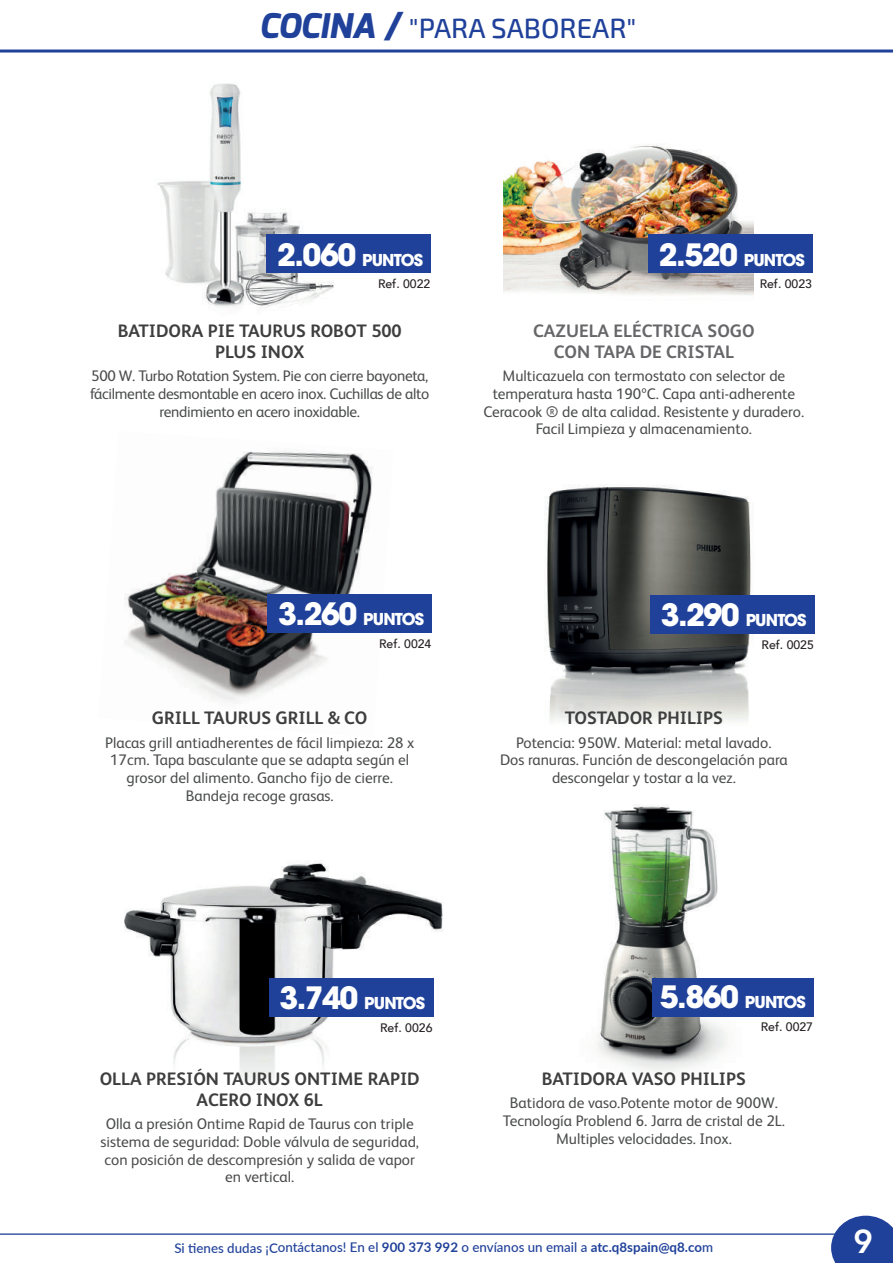
<style>
.page{position:relative;width:893px;height:1263px;background:#fff}
.page>*{position:absolute;margin:0;border:0;box-sizing:border-box;transform-origin:0 0}
.t1{font:800 33px "Avenir";color:#fff}
.t2{font:500 27.6px "Exo 2";color:#20419a}
.t3{font:700 18px/21px "FS Albert";color:#3e3e3f;text-align:center}
.t4{font:700 18px/21px "FS Albert";color:#67676a;text-align:center}
.t5{font:700 16.35px "ITC Avant Garde Std";letter-spacing:-.05em;color:#fff}
.t6{font:15.3px/17.7px "FS Albert";color:#4b4c4d;text-align:center}
.t7{font:15.3px/17.7px "FS Albert";letter-spacing:-.02em;color:#4b4c4d;text-align:center}
.t8{font:500 13.35px "Lato";color:#20419a}
.t9{font:500 12.3px "Avenir";color:#231f20}
.s1{font-family:"Exo";font-weight:800;font-style:italic;font-size:33.9px}
.s2{font-size:30.6px}
.s3{font-weight:700}
</style>
<div class="page">
<img style="left:597px;top:804px;width:154px;height:268px">
<img style="left:503px;top:144px;width:250px;height:151px">
<img style="left:157px;top:83px;width:192px;height:225px">
<img style="left:124px;top:451px;width:269px;height:251px">
<img style="left:124px;top:860px;width:319px;height:219px">
<img style="left:546px;top:484px;width:207px;height:238px">
<div style="left:267px;top:235px;width:164px;height:38px;background:#20419a"></div>
<div style="left:268px;top:595px;width:164px;height:38px;background:#20419a"></div>
<div style="left:269px;top:978px;width:164px;height:38px;background:#20419a"></div>
<div style="left:648px;top:235px;width:165px;height:38px;background:#20419a"></div>
<div style="left:650px;top:595px;width:164px;height:39px;background:#20419a"></div>
<div style="left:652px;top:978px;width:162px;height:38px;background:#20419a"></div>
<hr style="left:0;top:50px;width:893px;height:3px;background:#20419a">
<hr style="left:0;top:1233px;width:845px;height:2px;background:#20419a">
<svg style="left:831px;top:1216px;width:62px;height:47px;background:#3a57a5"></svg>
<h2 class="t2" style="left:259px;top:12px;width:379px"><span class="s1">COCINA /</span> "PARA SABOREAR"</h2>
<p class="t5" style="left:277px;top:249px;width:147px"><span class="s2">2.060</span> PUNTOS</p>
<p class="t5" style="left:659px;top:249px;width:147px"><span class="s2">2.520</span> PUNTOS</p>
<p class="t9" style="left:378px;top:273px;width:54px">Ref. 0022</p>
<p class="t9" style="left:760px;top:273px;width:54px">Ref. 0023</p>
<p class="t3" style="left:118px;top:320px;width:285px">BATIDORA PIE TAURUS ROBOT 500<br>PLUS INOX</p>
<p class="t7" style="left:90px;top:367px;width:341px">500 W. Turbo Rotation System. Pie con cierre bayoneta, fácilmente desmontable en acero inox. Cuchillas de alto rendimiento en acero inoxidable.</p>
<p class="t4" style="left:533px;top:320px;width:223px">CAZUELA ELÉCTRICA SOGO<br>CON TAPA DE CRISTAL</p>
<p class="t6" style="left:484px;top:367px;width:322px">Multicazuela con termostato con selector de temperatura hasta 190ºC. Capa anti-adherente Ceracook ® de alta calidad. Resistente y duradero.<br>Facil Limpieza y almacenamiento.</p>
<p class="t5" style="left:278px;top:609px;width:147px"><span class="s2">3.260</span> PUNTOS</p>
<p class="t5" style="left:661px;top:610px;width:147px"><span class="s2">3.290</span> PUNTOS</p>
<p class="t9" style="left:379px;top:633px;width:54px">Ref. 0024</p>
<p class="t9" style="left:761px;top:634px;width:54px">Ref. 0025</p>
<p class="t3" style="left:152px;top:707px;width:217px">GRILL TAURUS GRILL &amp; CO</p>
<p class="t6" style="left:105px;top:733px;width:311px">Placas grill antiadherentes de fácil limpieza: 28 x 17cm. Tapa basculante que se adapta según el grosor del alimento. Gancho fijo de cierre.<br>Bandeja recoge grasas.</p>
<p class="t3" style="left:565px;top:707px;width:160px">TOSTADOR PHILIPS</p>
<p class="t6" style="left:500px;top:733px;width:289px">Potencia: 950W. Material: metal lavado.<br>Dos ranuras. Función de descongelación para descongelar y tostar a la vez.</p>
<p class="t5" style="left:279px;top:992px;width:147px"><span class="s2">3.740</span> PUNTOS</p>
<p class="t5" style="left:660px;top:991px;width:147px"><span class="s2">5.860</span> PUNTOS</p>
<p class="t9" style="left:380px;top:1017px;width:54px">Ref. 0026</p>
<p class="t9" style="left:761px;top:1016px;width:54px">Ref. 0027</p>
<p class="t3" style="left:100px;top:1068px;width:321px">OLLA PRESIÓN TAURUS ONTIME RAPID<br>ACERO INOX 6L</p>
<p class="t6" style="left:100px;top:1115px;width:320px">Olla a presión Ontime Rapid de Taurus con triple sistema de seguridad: Doble válvula de seguridad, con posición de descompresión y salida de vapor en vertical.</p>
<p class="t3" style="left:542px;top:1068px;width:206px">BATIDORA VASO PHILIPS</p>
<p class="t6" style="left:503px;top:1094px;width:283px">Batidora de vaso.Potente motor de 900W.<br>Tecnología Problend 6. Jarra de cristal de 2L.<br>Multiples velocidades. Inox.</p>
<p class="t8" style="left:174px;top:1238px;width:540px">Si tienes dudas ¡Contáctanos! En el <span class="s3">900 373 992</span> o envíanos un email a <span class="s3">atc.q8spain@q8.co</span>m</p>
<h1 class="t1" style="left:853px;top:1216px;width:21px">9</h1>
</div>
